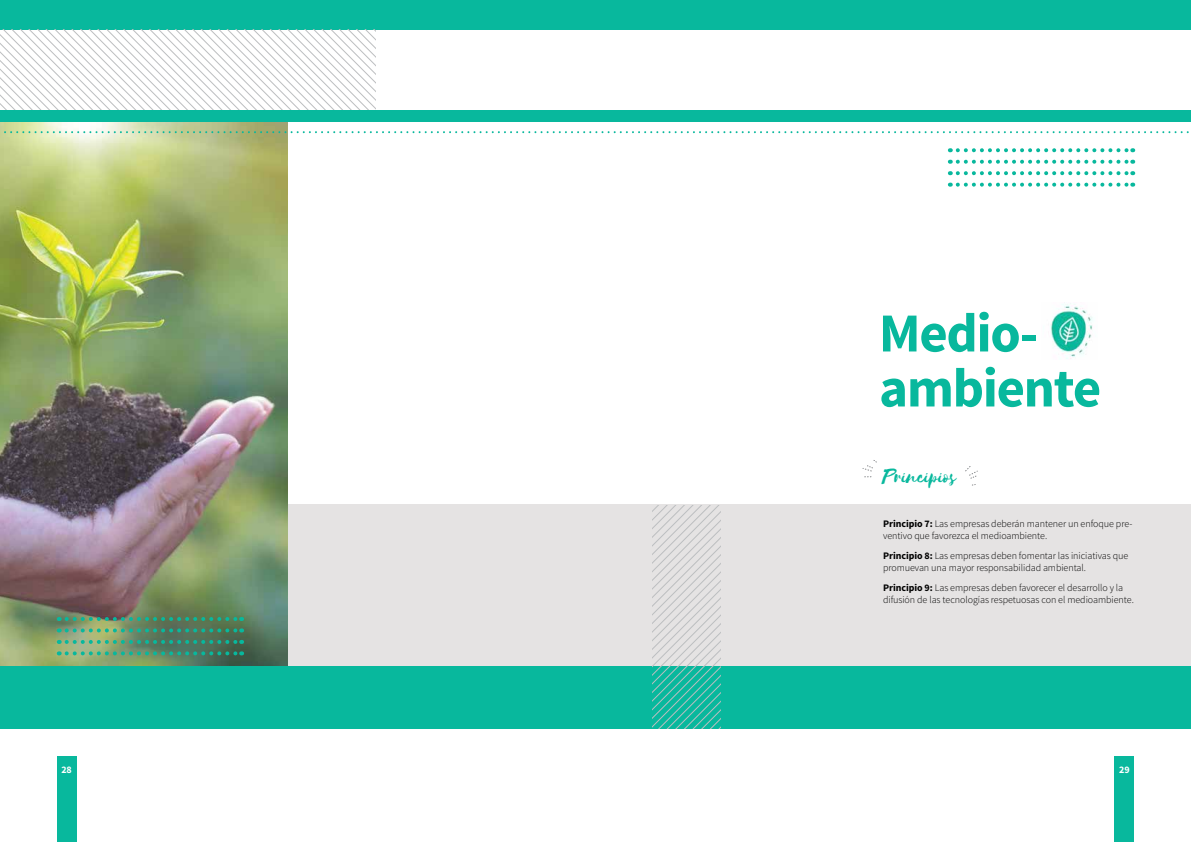
<style>
.page{position:relative;width:1191px;height:842px;background:#fff}
.page>*{position:absolute;margin:0;border:0;box-sizing:border-box;transform-origin:0 0}
.t1{font:700 55px/55px "Source Sans Pro";letter-spacing:-.025em;color:#08b89d}
.t2{font:22px "Selima";letter-spacing:-.005em;color:#08b89d}
.t3{font:300 10px/12px "Source Sans Pro";letter-spacing:-.005em;color:#000}
.t4{font:700 10px "Source Sans Pro";color:#fff}
.s1{font-weight:700}
</style>
<div class="page">
<div style="left:1114px;top:757px;width:20px;height:85px;background:#08b89d"></div>
<div style="left:57px;top:757px;width:20px;height:85px;background:#08b89d"></div>
<div style="left:0;top:0;width:1191px;height:29px;background:#08b89d"></div>
<img style="left:1050px;top:304px;width:43px;height:55px">
<div style="left:0;top:505px;width:1191px;height:163px;background:#e5e3e3"></div>
<svg style="left:862px;top:460px;width:15px;height:17px"></svg>
<svg style="left:965px;top:466px;width:13px;height:20px"></svg>
<svg style="left:0;top:29px;width:376px;height:82px"></svg>
<svg style="left:957px;top:148px;width:176px;height:4px"></svg>
<svg style="left:957px;top:160px;width:176px;height:4px"></svg>
<svg style="left:957px;top:171px;width:176px;height:4px"></svg>
<svg style="left:957px;top:183px;width:176px;height:4px"></svg>
<img style="left:0;top:122px;width:287px;height:544px">
<svg style="left:67px;top:617px;width:175px;height:4px"></svg>
<svg style="left:67px;top:628px;width:175px;height:4px"></svg>
<svg style="left:67px;top:640px;width:175px;height:4px"></svg>
<svg style="left:67px;top:651px;width:175px;height:4px"></svg>
<svg style="left:0;top:131px;width:1189px;height:2px"></svg>
<div style="left:0;top:666px;width:1191px;height:63px;background:#08b89d"></div>
<div style="left:0;top:111px;width:1191px;height:11px;background:#08b89d"></div>
<svg style="left:652px;top:505px;width:69px;height:224px"></svg>
<h1 class="t1" style="left:878px;top:308px;width:224px">Medio&shy;ambiente</h1>
<h2 class="t2" style="left:883px;top:465px;width:75px">Principios</h2>
<p class="t3" style="left:883px;top:517px;width:251px"><span class="s1">Principio 7:</span> Las empresas deberán mantener un enfoque pre&shy;ventivo que favorezca el medioambiente.</p>
<p class="t3" style="left:883px;top:549px;width:247px"><span class="s1">Principio 8:</span> Las empresas deben fomentar las iniciativas que promuevan una mayor responsabilidad ambiental.</p>
<p class="t3" style="left:883px;top:581px;width:252px"><span class="s1">Principio 9:</span> Las empresas deben favorecer el desarrollo y la difusión de las tecnologías respetuosas con el medioambiente.</p>
<p class="t4" style="left:61px;top:763px;width:12px">28</p>
<p class="t4" style="left:1119px;top:763px;width:12px">29</p>
</div>
